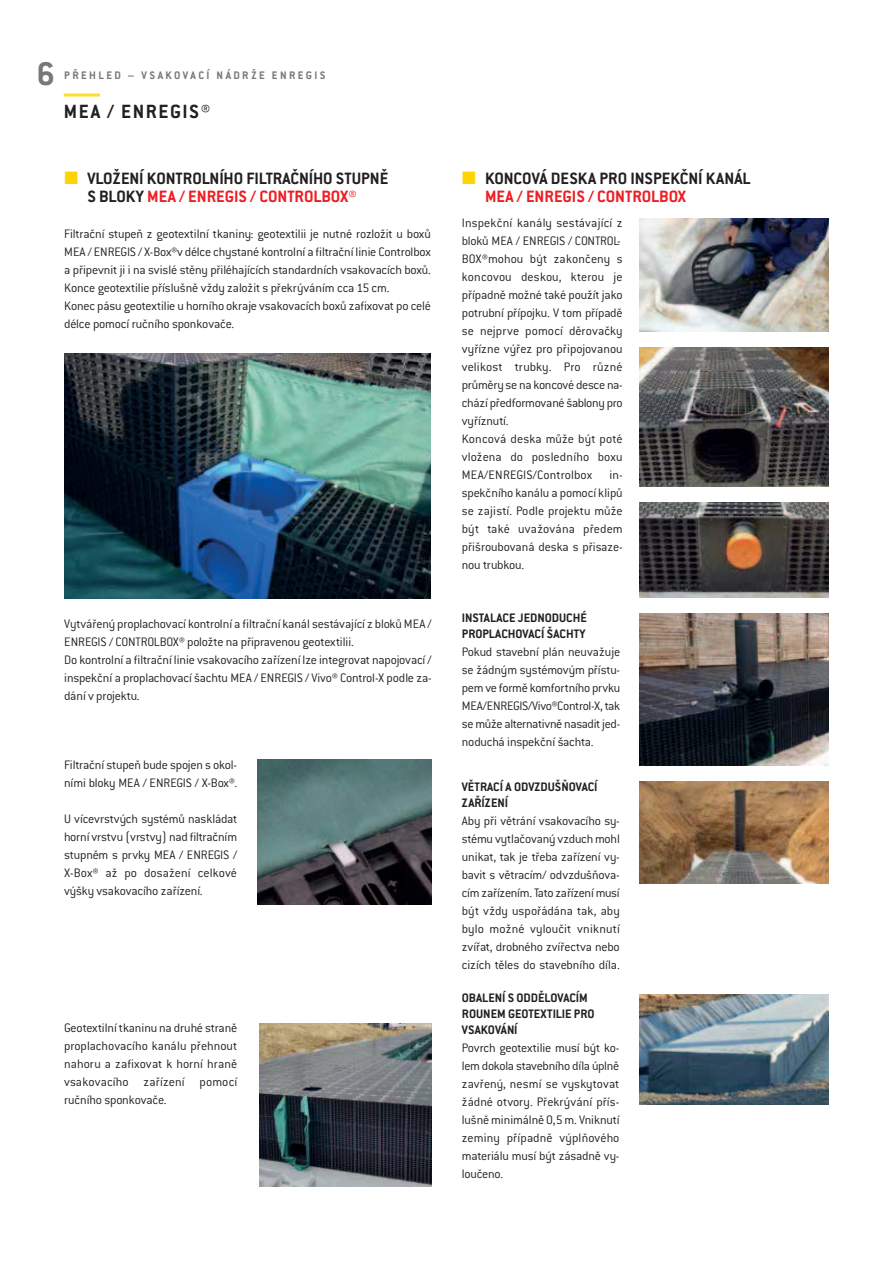
<style>
.page{position:relative;width:893px;height:1263px;background:#fff}
.page>*{position:absolute;margin:0;border:0;box-sizing:border-box;transform-origin:0 0}
.t1{font:700 36px "Conduit ITC Pro";color:#76787b}
.t2{font:700 21px "Conduit ITC Pro";letter-spacing:.075em;color:#231f20}
.t3{font:700 18px/18px "Conduit ITC Pro";color:#231f20;text-align:center}
.t4{font:300 13.5px/18px "Conduit ITC Pro";letter-spacing:-.01em;color:#231f20;text-align:justify}
.t5{font:700 13.5px/16.2px "Conduit ITC Pro";color:#231f20}
.t6{font:700 12px "Conduit ITC Pro";letter-spacing:.2em;color:#76787b}
.s1{color:#fed503}
.s2{color:#ee1d23}
</style>
<div class="page">
<hr style="left:64px;top:94px;width:36px;height:3px;background:#ffdd2b">
<img style="left:65px;top:353px;width:366px;height:246px">
<img style="left:258px;top:760px;width:173px;height:144px">
<img style="left:260px;top:1023px;width:171px;height:163px">
<img style="left:639px;top:219px;width:190px;height:112px">
<img style="left:639px;top:348px;width:190px;height:139px">
<img style="left:639px;top:502px;width:190px;height:95px">
<img style="left:639px;top:613px;width:190px;height:152px">
<img style="left:639px;top:782px;width:190px;height:101px">
<img style="left:639px;top:995px;width:190px;height:110px">
<h1 class="t1" style="left:37px;top:62px;width:20px">6</h1>
<p class="t6" style="left:64px;top:72px;width:263px">PŘEHLED – VSAKOVACÍ NÁDRŽE ENREGIS</p>
<h2 class="t2" style="left:64px;top:105px;width:148px">MEA / ENREGIS®</h2>
<h3 class="t3" style="left:64px;top:171px;width:325px"><span class="s1">■</span> VLOŽENÍ KONTROLNÍHO FILTRAČNÍHO STUPNĚ<br>S BLOKY <span class="s2">MEA / ENREGIS / CONTROLBOX®</span></h3>
<p class="t4" style="left:64px;top:226px;width:368px;text-align:left">Filtrační stupeň z geotextilní tkaniny: geotextilii je nutné rozložit u boxů MEA / ENREGIS / X-Box®v délce chystané kontrolní a filtrační linie Controlbox a připevnit ji i na svislé stěny přiléhajících standardních vsakovacích boxů.<br>Konce geotextilie příslušně vždy založit s překrýváním cca 15 cm.<br>Konec pásu geotextilie u horního okraje vsakovacích boxů zafixovat po celé délce pomocí ručního sponkovače.</p>
<p class="t4" style="left:64px;top:616px;width:369px;text-align:left">Vytvářený proplachovací kontrolní a filtrační kanál sestávající z bloků MEA / ENREGIS / CONTROLBOX® položte na připravenou geotextilii.<br>Do kontrolní a filtrační linie vsakovacího zařízení lze integrovat napojovací / inspekční a proplachovací šachtu MEA / ENREGIS / Vivo® Control-X podle za&shy;dání v projektu.</p>
<p class="t4" style="left:64px;top:757px;width:175px">Filtrační stupeň bude spojen s okol&shy;ními bloky MEA / ENREGIS / X-Box®.</p>
<p class="t4" style="left:64px;top:811px;width:175px">U vícevrstvých systémů naskládat horní vrstvu (vrstvy) nad filtračním stupněm s prvky MEA / ENREGIS / X-Box® až po dosažení celkové výšky vsakovacího zařízení.</p>
<p class="t4" style="left:64px;top:1020px;width:175px">Geotextilní tkaninu na druhé straně proplachovacího kanálu přehnout nahoru a zafixovat k horní hraně vsakovacího zařízení pomocí ručního sponkovače.</p>
<h3 class="t3" style="left:485px;top:171px;width:267px;text-align:left;text-indent:-23px"><span class="s1">■</span> KONCOVÁ DESKA PRO INSPEKČNÍ KANÁL<br><span class="s2">MEA / ENREGIS / CONTROLBOX</span></h3>
<p class="t4" style="left:462px;top:215px;width:162px;text-align:left">Inspekční kanály sestávající z bloků MEA / ENREGIS / CONTROL-<br>BOX®mohou být zakončeny s koncovou deskou, kterou je případně možné také použít jako potrubní přípojku. V tom případě se nejprve pomocí děrovačky vyřízne výřez pro připojovanou velikost trubky. Pro různé průměry se na koncové desce na&shy;chází předformované šablony pro vyříznutí.<br>Koncová deska může být poté vložena do posledního boxu<br>MEA/ENREGIS/Controlbox</p>
<p class="t4" style="left:462px;top:467px;width:162px;text-indent:148px">in&shy;spekčního kanálu a pomocí klipů se zajistí. Podle projektu může být také uvažována předem přišroubovaná deska s přisaze&shy;nou trubkou.</p>
<p class="t5" style="left:462px;top:611px;width:126px">INSTALACE JEDNODUCHÉ<br>PROPLACHOVACÍ ŠACHTY</p>
<p class="t4" style="left:462px;top:644px;width:160px">Pokud stavební plán neuvažuje se žádným systémovým přístu&shy;pem ve formě komfortního prvku MEA/ENREGIS/Vivo®Control-X, tak se může alternativně nasadit jed&shy;noduchá inspekční šachta.</p>
<p class="t5" style="left:462px;top:780px;width:137px">VĚTRACÍ A ODVZDUŠŇOVACÍ<br>ZAŘÍZENÍ</p>
<p class="t4" style="left:462px;top:813px;width:159px">Aby při větrání vsakovacího sy&shy;stému vytlačovaný vzduch mohl unikat, tak je třeba zařízení vy&shy;bavit s větracím/ odvzdušňova&shy;cím zařízením. Tato zařízení musí být vždy uspořádána tak, aby bylo možné vyloučit vniknutí zvířat, drobného zvířectva nebo cizích těles do stavebního díla.</p>
<p class="t5" style="left:462px;top:991px;width:134px">OBALENÍ S ODDĚLOVACÍM<br>ROUNEM GEOTEXTILIE PRO<br>VSAKOVÁNÍ</p>
<p class="t4" style="left:462px;top:1041px;width:159px">Povrch geotextilie musí být ko&shy;lem dokola stavebního díla úplně zavřený, nesmí se vyskytovat žádné otvory. Překrývání přís&shy;lušně minimálně 0,5 m. Vniknutí zeminy případně výplňového materiálu musí být zásadně vy&shy;loučeno.</p>
</div>
